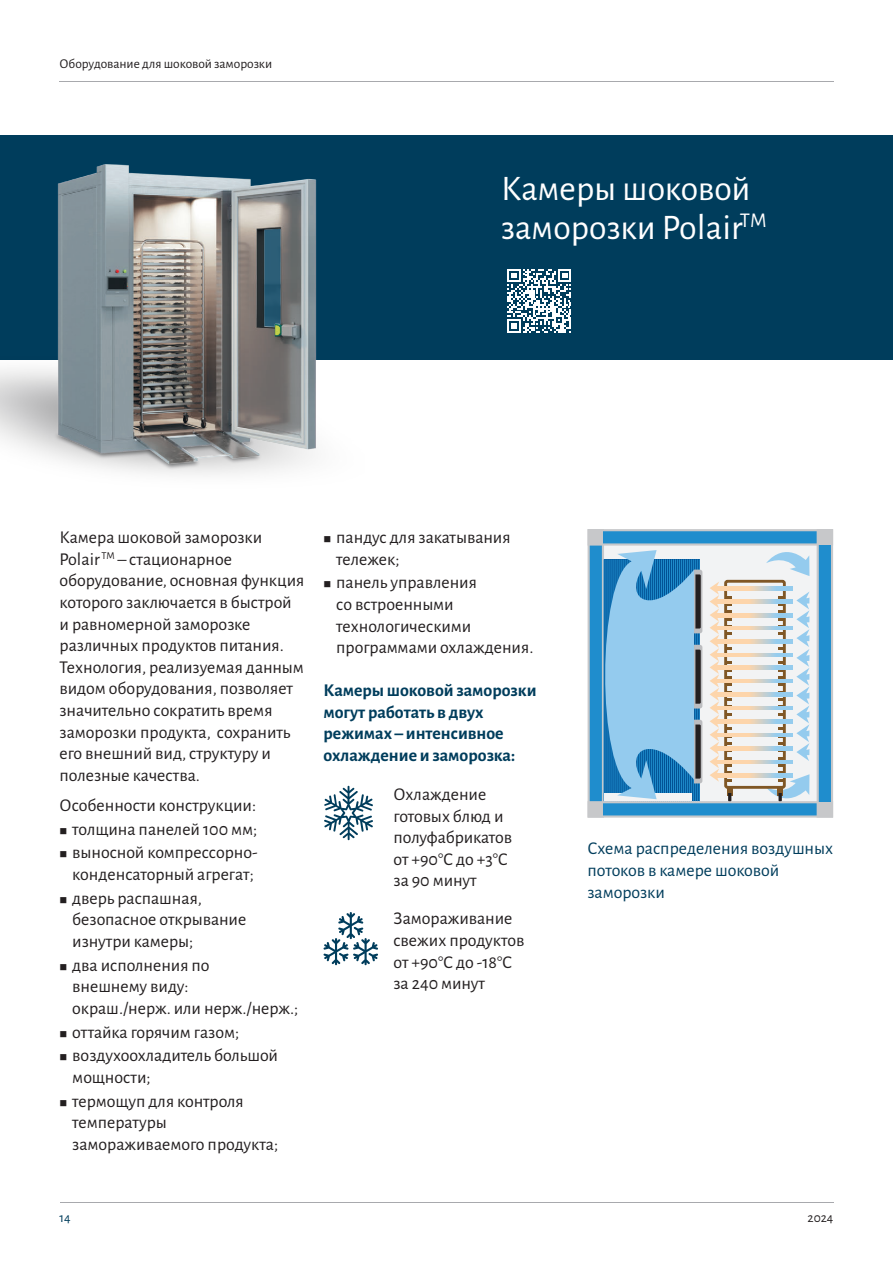
<style>
.page{position:relative;width:893px;height:1263px;background:#fff}
.page>*{position:absolute;margin:0;border:0;box-sizing:border-box;transform-origin:0 0}
.t1{font:36px "Alegreya Sans";color:#fff}
.t2{font:18px/21.6px "Alegreya Sans";color:#231f20}
.t3{font:700 18px/21.6px "Alegreya Sans";color:#003d5c}
.t4{font:18px/21.6px "Alegreya Sans";color:#003d5c}
.t5{font:13.5px "Alegreya Sans";color:#231f20}
.t6{font:13.5px "Alegreya Sans";color:#003d5c}
</style>
<div class="page">
<hr style="left:60px;top:81px;width:774px;height:1px;background:#a8a9ad">
<hr style="left:60px;top:1202px;width:773px;height:1px;background:#a8a9ad">
<div style="left:0;top:135px;width:893px;height:225px;background:#003d5c"></div>
<img style="left:0;top:164px;width:317px;height:311px">
<svg style="left:324px;top:786px;width:49px;height:54px"></svg>
<svg style="left:323px;top:912px;width:55px;height:53px"></svg>
<svg style="left:507px;top:269px;width:64px;height:64px"></svg>
<div style="left:597px;top:538px;width:228px;height:274px;background:#f2f3f4"></div>
<div style="left:589px;top:530px;width:14px;height:286px;background:#1f8dcd"></div>
<div style="left:588px;top:529px;width:16px;height:289px;border:2px solid #c7c8ca"></div>
<div style="left:589px;top:802px;width:243px;height:14px;background:#1f8dcd"></div>
<div style="left:588px;top:801px;width:245px;height:17px;border:2px solid #c7c8ca"></div>
<div style="left:589px;top:530px;width:243px;height:14px;background:#1f8dcd"></div>
<div style="left:588px;top:529px;width:245px;height:17px;border:2px solid #c7c8ca"></div>
<div style="left:818px;top:530px;width:14px;height:286px;background:#1f8dcd"></div>
<div style="left:817px;top:529px;width:16px;height:289px;border:2px solid #c7c8ca"></div>
<div style="left:589px;top:802px;width:14px;height:14px;background:#c7c8ca"></div>
<div style="left:589px;top:530px;width:14px;height:14px;background:#c7c8ca"></div>
<div style="left:818px;top:802px;width:14px;height:14px;background:#c7c8ca"></div>
<div style="left:818px;top:530px;width:14px;height:14px;background:#c7c8ca"></div>
<hr style="left:691px;top:559px;width:1px;height:242px;background:#1f8dcd">
<hr style="left:693px;top:559px;width:1px;height:242px;background:#1f8dcd">
<hr style="left:695px;top:559px;width:1px;height:242px;background:#1f8dcd">
<hr style="left:697px;top:559px;width:1px;height:242px;background:#1f8dcd">
<hr style="left:699px;top:559px;width:1px;height:242px;background:#1f8dcd">
<svg style="left:766px;top:543px;width:43px;height:33px"></svg>
<svg style="left:601px;top:550px;width:101px;height:249px;background:#78b1d7"></svg>
<div style="left:724px;top:580px;width:62px;height:209px;border:3px solid #805725;border-radius:2px"></div>
<svg style="left:726px;top:590px;width:5px;height:191px"></svg>
<svg style="left:727px;top:788px;width:5px;height:13px"></svg>
<svg style="left:766px;top:588px;width:43px;height:216px"></svg>
<svg style="left:710px;top:582px;width:9px;height:200px"></svg>
<svg style="left:716px;top:586px;width:76px;height:4px"></svg>
<svg style="left:716px;top:600px;width:76px;height:4px"></svg>
<svg style="left:716px;top:613px;width:76px;height:4px"></svg>
<svg style="left:716px;top:626px;width:76px;height:4px"></svg>
<svg style="left:716px;top:640px;width:76px;height:3px"></svg>
<svg style="left:716px;top:653px;width:76px;height:4px"></svg>
<svg style="left:716px;top:666px;width:76px;height:3px"></svg>
<svg style="left:716px;top:679px;width:76px;height:4px"></svg>
<svg style="left:716px;top:693px;width:76px;height:3px"></svg>
<svg style="left:716px;top:706px;width:76px;height:4px"></svg>
<svg style="left:716px;top:720px;width:76px;height:3px"></svg>
<svg style="left:716px;top:733px;width:76px;height:4px"></svg>
<svg style="left:716px;top:747px;width:76px;height:3px"></svg>
<svg style="left:716px;top:760px;width:76px;height:4px"></svg>
<svg style="left:716px;top:773px;width:76px;height:4px"></svg>
<p class="t5" style="left:60px;top:55px;width:214px">Оборудование для шоковой заморозки</p>
<p class="t1" style="left:501px;top:164px;width:251px">Камеры шоковой</p>
<p class="t1" style="left:501px;top:203px;width:267px">заморозки Polair<sup>TM</sup></p>
<p class="t2" style="left:60px;top:525px;width:246px">Камера шоковой заморозки<br>Polair <sup>TM</sup> – стационарное оборудование, основная функция которого заключается в быстрой и равномерной заморозке различных продуктов питания.<br>Технология, реализуемая данным видом оборудования, позволяет значительно сократить время заморозки продукта, сохранить его внешний вид, структуру и полезные качества.</p>
<p class="t2" style="left:60px;top:793px;width:198px">Особенности конструкции:</p>
<p class="t2" style="left:60px;top:817px;width:199px">■ толщина панелей 100 мм;</p>
<p class="t2" style="left:60px;top:841px;width:200px;text-align:center">■ выносной компрессорно&shy;конденсаторный агрегат;</p>
<p class="t2" style="left:72px;top:886px;width:176px;text-indent:-13px">■ дверь распашная, безопасное открывание изнутри камеры;</p>
<p class="t2" style="left:72px;top:953px;width:228px;text-indent:-13px">■ два исполнения по<br>внешнему виду:<br>окраш./нерж. или нерж./нерж.;</p>
<p class="t2" style="left:60px;top:1020px;width:181px">■ оттайка горячим газом;</p>
<p class="t2" style="left:72px;top:1044px;width:207px;text-indent:-13px">■ воздухоохладитель большой мощности;</p>
<p class="t2" style="left:72px;top:1089px;width:208px;text-indent:-13px">■ термощуп для контроля температуры замораживаемого продукта;</p>
<p class="t2" style="left:336px;top:525px;width:176px;text-indent:-13px">■ пандус для закатывания тележек;</p>
<p class="t2" style="left:336px;top:571px;width:199px;text-indent:-13px">■ панель управления<br>со встроенными технологическими программами охлаждения.</p>
<p class="t3" style="left:323px;top:678px;width:215px">Камеры шоковой заморозки могут работать в двух режимах – интенсивное охлаждение и заморозка:</p>
<p class="t2" style="left:393px;top:782px;width:120px">Охлаждение готовых блюд и полуфабрикатов от +90°С до +3°С за 90 минут</p>
<p class="t2" style="left:393px;top:907px;width:132px">Замораживание свежих продуктов от +90°С до -18°С</p>
<p class="t2" style="left:393px;top:972px;width:93px">за 240 минут</p>
<p class="t4" style="left:587px;top:837px;width:247px">Схема распределения воздушных потоков в камере шоковой заморозки</p>
<p class="t6" style="left:60px;top:1208px;width:13px">14</p>
<p class="t5" style="left:807px;top:1208px;width:27px">2024</p>
</div>
